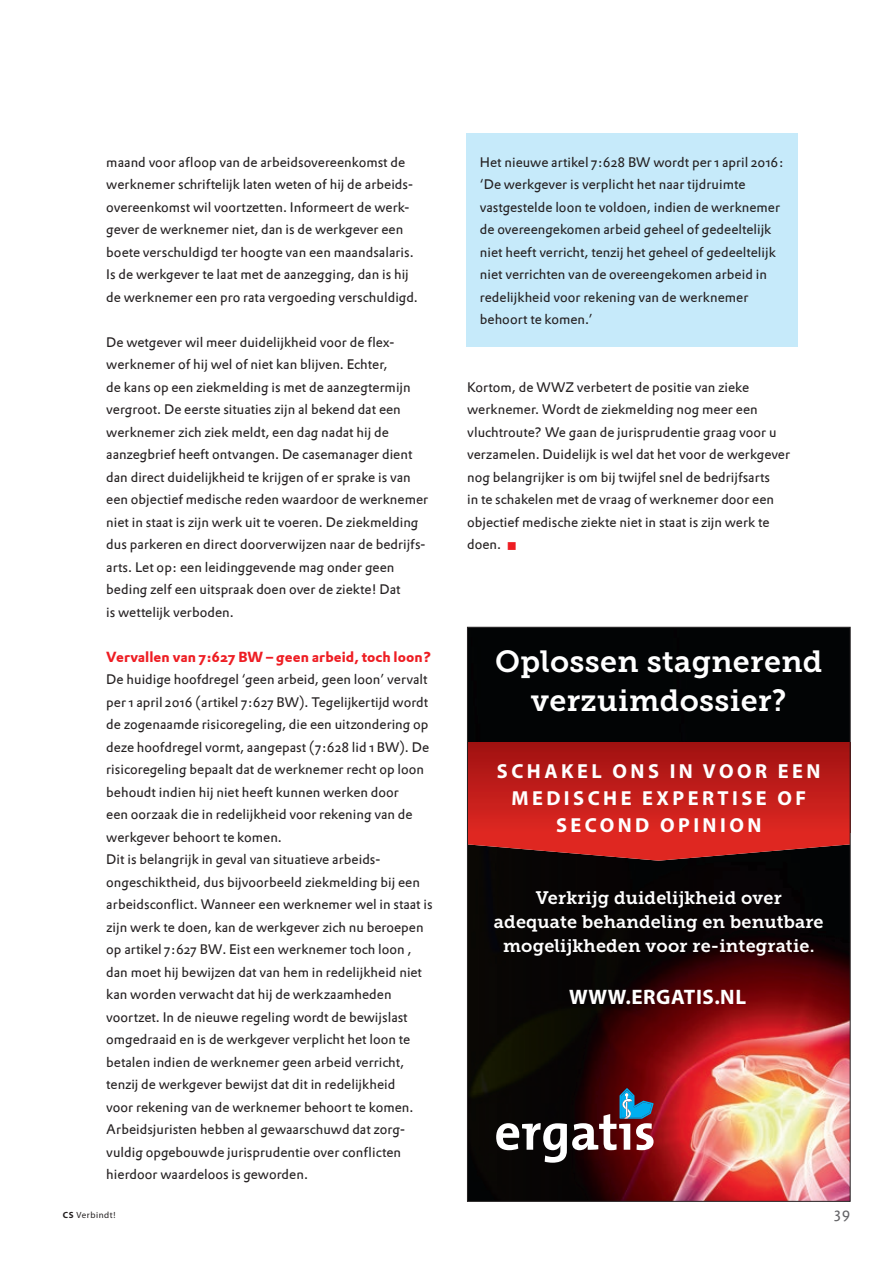
<style>
.page{position:relative;width:893px;height:1263px;background:#fff}
.page>*{position:absolute;margin:0;border:0;box-sizing:border-box;transform-origin:0 0}
.t1{font:30.45px/39px "Museo Slab 700";letter-spacing:.01em;color:#fff;text-align:center}
.t2{font:700 21px "Myriad Pro";letter-spacing:.03em;color:#fff}
.t3{font:700 20.4px/27px "Myriad Pro";letter-spacing:.17em;color:#fff;text-align:center}
.t4{font:18px/24px "Museo Slab 700";letter-spacing:.01em;color:#fff;text-align:center}
.t5{font:15px "DTL Prokyon ST";color:#636366}
.tussenkopje{font:700 14.25px "DTL Prokyon ST";letter-spacing:.005em;color:#ee1d23}
.plat{font:13.5px/22.5px "DTL Prokyon ST";letter-spacing:.005em;color:#231f20}
.t6{font:9px "Myriad Pro";letter-spacing:.06em;color:#231f20}
.s1{color:#ee1d23}
.s2{font-weight:700}
</style>
<div class="page">
<div style="left:466px;top:133px;width:332px;height:213px;background:#c6eafa"></div>
<img style="left:469px;top:629px;width:379px;height:571px">
<svg style="left:469px;top:832px;width:379px;height:29px;background:#a11e1a"></svg>
<img style="left:469px;top:742px;width:379px;height:90px">
<svg style="left:496px;top:1088px;width:158px;height:75px"></svg>
<p class="plat" style="left:106px;top:150px;width:313px">maand voor afloop van de arbeidsovereenkomst de werknemer schriftelijk laten weten of hij de arbeids&shy;overeenkomst wil voortzetten. Informeert de werk&shy;gever de werknemer niet, dan is de werkgever een boete verschuldigd ter hoogte van een maandsalaris.<br>Is de werkgever te laat met de aanzegging, dan is hij de werknemer een pro rata vergoeding verschuldigd.</p>
<p class="plat" style="left:106px;top:330px;width:324px">De wetgever wil meer duidelijkheid voor de flex&shy;werknemer of hij wel of niet kan blijven. Echter,<br>de kans op een ziekmelding is met de aanzegtermijn vergroot. De eerste situaties zijn al bekend dat een werknemer zich ziek meldt, een dag nadat hij de aanzegbrief heeft ontvangen. De casemanager dient dan direct duidelijkheid te krijgen of er sprake is van een objectief medische reden waardoor de werknemer niet in staat is zijn werk uit te voeren. De ziekmelding dus parkeren en direct doorverwijzen naar de bedrijfs&shy;arts. Let op: een leidinggevende mag onder geen beding zelf een uitspraak doen over de ziekte! Dat<br>is wettelijk verboden.</p>
<p class="tussenkopje" style="left:106px;top:647px;width:327px">Vervallen van 7:627 BW – geen arbeid, toch loon?</p>
<p class="plat" style="left:106px;top:668px;width:324px">De huidige hoofdregel ‘geen arbeid, geen loon’ vervalt per 1 april 2016 (artikel 7:627 BW). Tegelijkertijd wordt de zogenaamde risicoregeling, die een uitzondering op deze hoofdregel vormt, aangepast (7:628 lid 1 BW). De risicoregeling bepaalt dat de werknemer recht op loon behoudt indien hij niet heeft kunnen werken door<br>een oorzaak die in redelijkheid voor rekening van de werkgever behoort te komen.</p>
<p class="plat" style="left:106px;top:848px;width:328px">Dit is belangrijk in geval van situatieve arbeids&shy;ongeschiktheid, dus bijvoorbeeld ziekmelding bij een arbeidsconflict. Wanneer een werknemer wel in staat is zijn werk te doen, kan de werkgever zich nu beroepen op artikel 7:627 BW. Eist een werknemer toch loon , dan moet hij bewijzen dat van hem in redelijkheid niet kan worden verwacht dat hij de werkzaamheden voortzet. In de nieuwe regeling wordt de bewijslast omgedraaid en is de werkgever verplicht het loon te betalen indien de werknemer geen arbeid verricht, tenzij de werkgever bewijst dat dit in redelijkheid<br>voor rekening van de werknemer behoort te komen.<br>Arbeidsjuristen hebben al gewaarschuwd dat zorg&shy;vuldig opgebouwde jurisprudentie over conflicten hierdoor waardeloos is geworden.</p>
<p class="plat" style="left:480px;top:150px;width:305px">Het nieuwe artikel 7:628 BW wordt per 1 april 2016:</p>
<p class="plat" style="left:480px;top:173px;width:302px">‘De werkgever is verplicht het naar tijdruimte vastgestelde loon te voldoen, indien de werknemer de overeengekomen arbeid geheel of gedeeltelijk niet heeft verricht, tenzij het geheel of gedeeltelijk niet verrichten van de overeengekomen arbeid in redelijkheid voor rekening van de werknemer behoort te komen.’</p>
<p class="plat" style="left:467px;top:375px;width:325px">Kortom, de WWZ verbetert de positie van zieke werknemer. Wordt de ziekmelding nog meer een vluchtroute? We gaan de jurisprudentie graag voor u verzamelen. Duidelijk is wel dat het voor de werkgever nog belangrijker is om bij twijfel snel de bedrijfsarts<br>in te schakelen met de vraag of werknemer door een objectief medische ziekte niet in staat is zijn werk te doen. <span class="s1">■</span></p>
<p class="t1" style="left:495px;top:643px;width:329px">Oplossen stagnerend verzuimdossier?</p>
<p class="t3" style="left:497px;top:757px;width:325px">SCHAKEL ONS IN VOOR EEN<br>MEDISCHE EXPERTISE OF<br>SECOND OPINION</p>
<p class="t4" style="left:494px;top:886px;width:331px">Verkrijg duidelijkheid over adequate behandeling en benutbare mogelijkheden voor re-integratie.</p>
<p class="t2" style="left:569px;top:983px;width:178px">WWW.ERGATIS.NL</p>
<p class="t6" style="left:63px;top:1209px;width:54px"><span class="s2">CS</span> Verbindt!</p>
<p class="t5" style="left:834px;top:1203px;width:18px">39</p>
</div>
